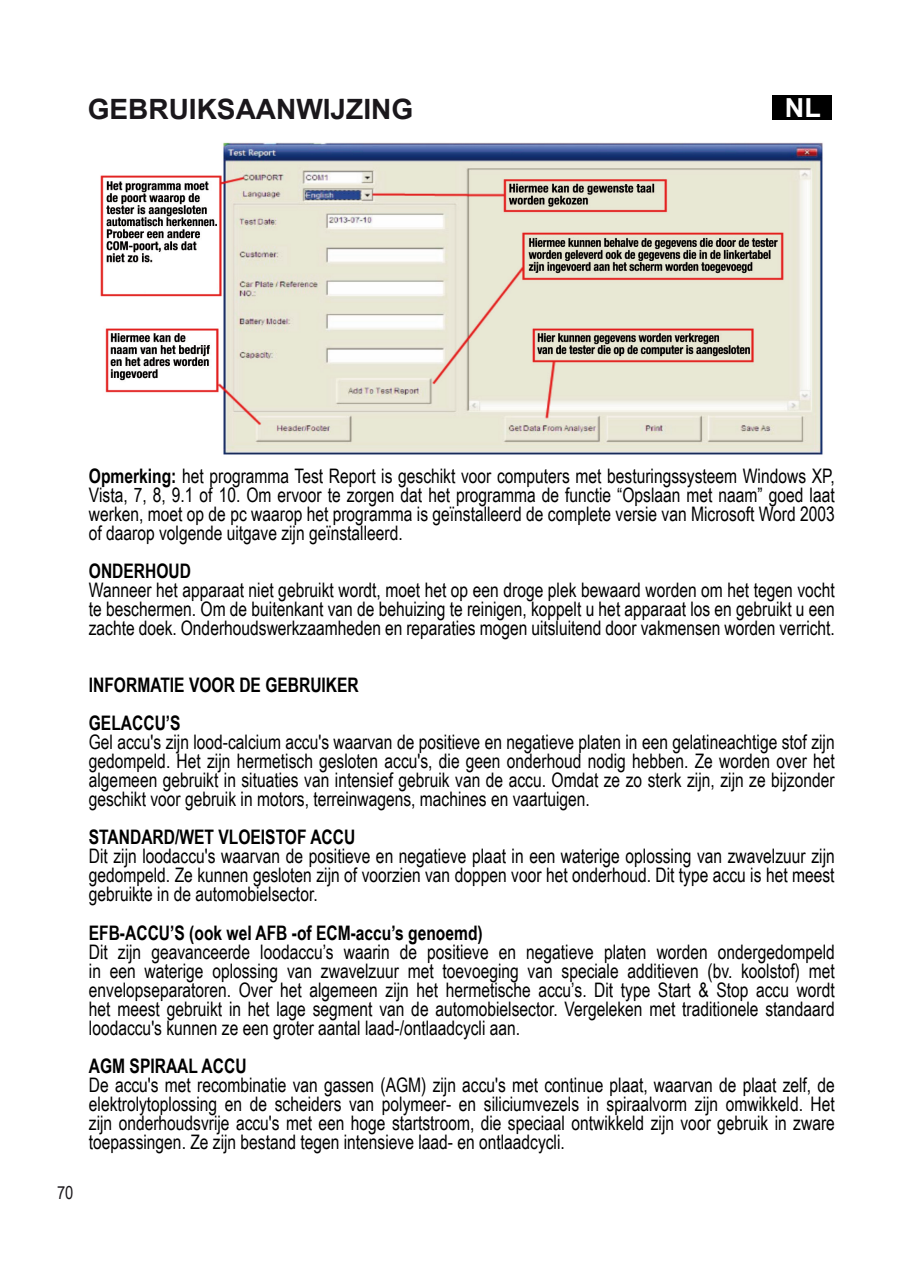
<style>
.page{position:relative;width:924px;height:1275px;background:#fff}
.page>*{position:absolute;margin:0;border:0;box-sizing:border-box;transform-origin:0 0}
.t1{font:700 28px "Arial Beta";color:#1a171b}
.t2{font:700 26.2px "Arial Beta";color:#fff}
.t3{font:20px/19px "Arial Beta Narrow";color:#000;text-align:justify;scale:.95 1}
.t4{font:700 20px/38px "Arial Beta Narrow";color:#000;scale:.95 1}
.t5{font:18px "Arial Beta Narrow";color:#1a171b}
.s1{font-weight:700}
</style>
<div class="page">
<img style="left:100px;top:142px;width:723px;height:313px">
<div style="left:771px;top:95px;width:60px;height:25px;background:#000"></div>
<h1 class="t1" style="left:88px;top:90px;width:327px">GEBRUIKSAANWIJZING</h1>
<h2 class="t2" style="left:784px;top:90px;width:37px">NL</h2>
<p class="t5" style="left:57px;top:1179px;width:18px">70</p>
<p class="t3" style="left:89px;top:466px;width:786px"><span class="s1">Opmerking:</span> het programma Test Report is geschikt voor computers met besturingssysteem Windows XP, Vista, 7, 8, 9.1 of 10. Om ervoor te zorgen dat het programma de functie “Opslaan met naam” goed laat werken, moet op de pc waarop het programma is geïnstalleerd de complete versie van Microsoft Word 2003 of daarop volgende uitgave zijn geïnstalleerd.</p>
<p class="t4" style="left:89px;top:551px;width:109px">ONDERHOUD</p>
<p class="t3" style="left:89px;top:580px;width:786px">Wanneer het apparaat niet gebruikt wordt, moet het op een droge plek bewaard worden om het tegen vocht te beschermen. Om de buitenkant van de behuizing te reinigen, koppelt u het apparaat los en gebruikt u een zachte doek. Onderhoudswerkzaamheden en reparaties mogen uitsluitend door vakmensen worden verricht.</p>
<p class="t4" style="left:89px;top:665px;width:285px">INFORMATIE VOOR DE GEBRUIKER<br>GELACCU’S</p>
<p class="t3" style="left:89px;top:732px;width:786px">Gel accu's zijn lood-calcium accu's waarvan de positieve en negatieve platen in een gelatineachtige stof zijn gedompeld. Het zijn hermetisch gesloten accu's, die geen onderhoud nodig hebben. Ze worden over het algemeen gebruikt in situaties van intensief gebruik van de accu. Omdat ze zo sterk zijn, zijn ze bijzonder geschikt voor gebruik in motors, terreinwagens, machines en vaartuigen.</p>
<p class="t4" style="left:89px;top:817px;width:282px">STANDARD/WET VLOEISTOF ACCU</p>
<p class="t3" style="left:89px;top:846px;width:786px">Dit zijn loodaccu's waarvan de positieve en negatieve plaat in een waterige oplossing van zwavelzuur zijn gedompeld. Ze kunnen gesloten zijn of voorzien van doppen voor het onderhoud. Dit type accu is het meest gebruikte in de automobielsector.</p>
<p class="t4" style="left:89px;top:912px;width:416px">EFB-ACCU’S (ook wel AFB -of ECM-accu’s genoemd)</p>
<p class="t3" style="left:89px;top:941px;width:786px">Dit zijn geavanceerde loodaccu’s waarin de positieve en negatieve platen worden ondergedompeld in een waterige oplossing van zwavelzuur met toevoeging van speciale additieven (bv. koolstof) met envelopseparatoren. Over het algemeen zijn het hermetische accu’s. Dit type Start &amp; Stop accu wordt het meest gebruikt in het lage segment van de automobielsector. Vergeleken met traditionele standaard loodaccu's kunnen ze een groter aantal laad-/ontlaadcycli aan.</p>
<p class="t4" style="left:89px;top:1045px;width:167px">AGM SPIRAAL ACCU</p>
<p class="t3" style="left:89px;top:1074px;width:786px">De accu's met recombinatie van gassen (AGM) zijn accu's met continue plaat, waarvan de plaat zelf, de elektrolytoplossing en de scheiders van polymeer- en siliciumvezels in spiraalvorm zijn omwikkeld. Het zijn onderhoudsvrije accu's met een hoge startstroom, die speciaal ontwikkeld zijn voor gebruik in zware toepassingen. Ze zijn bestand tegen intensieve laad- en ontlaadcycli.</p>
</div>
